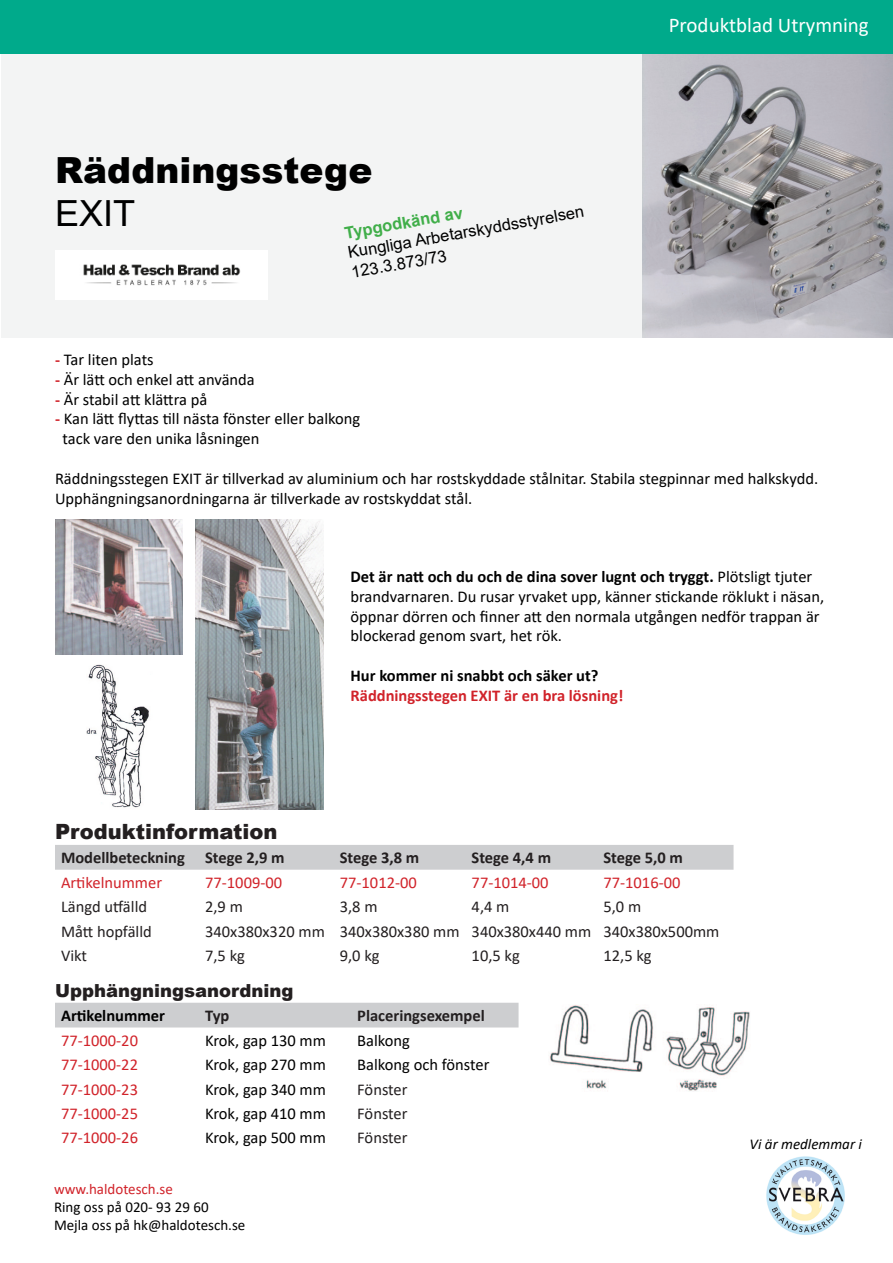
<style>
.page{position:relative;width:893px;height:1263px;background:#fff}
.page>*{position:absolute;margin:0;border:0;box-sizing:border-box;transform-origin:0 0}
.t1{font:900 36px "Arial";color:#000}
.t2{font:36px "Arial";color:#000}
.t3{font:21px "Calibri";color:#fff}
.t4{font:900 21px "Arial";color:#231f20}
.t5{font:900 18px "Arial";color:#231f20}
.t6{font:16.5px/19.8px "Calibri";color:#000}
.t7{font:16.5px "Calibri";color:#231f20}
.t8{font:16.5px "Calibri";color:#d1232a}
.t9{font:700 16.5px "Calibri";color:#231f20}
.t10{font:16.5px "Arial";color:#000}
.t11{font:700 16.5px "Calibri";color:#000}
.t12{font:700 16.5px "Calibri";color:#d1232a}
.t13{font:700 16.5px "Arial";color:#40ae49}
.t14{font:15px "Calibri";color:#000}
.t15{font:15px "Calibri";color:#d1232a}
.t16{font:italic 15px "Calibri";color:#000}
.s1{font-weight:700;color:#d1232a}
.s2{font-weight:700}
</style>
<div class="page">
<div style="left:1px;top:43px;width:892px;height:295px;background:#f3f4f4"></div>
<div style="left:55px;top:845px;width:678px;height:25px;background:#cdced0"></div>
<div style="left:55px;top:1003px;width:464px;height:24px;background:#cdced0"></div>
<img style="left:642px;top:53px;width:251px;height:285px">
<img style="left:196px;top:519px;width:128px;height:290px">
<img style="left:55px;top:519px;width:128px;height:136px">
<img style="left:86px;top:665px;width:63px;height:143px">
<img style="left:549px;top:1005px;width:201px;height:86px">
<div style="left:0;top:0;width:893px;height:53px;background:#00aa8b"></div>
<img style="left:766px;top:1156px;width:79px;height:79px">
<img style="left:55px;top:250px;width:213px;height:50px">
<p class="t1" style="left:55px;top:144px;width:319px">Räddningsstege</p>
<p class="t2" style="left:55px;top:188px;width:82px">EXIT</p>
<p class="t10" style="left:346px;top:241px;width:241px;rotate:-10deg">Kungliga Arbetarskyddsstyrelsen</p>
<p class="t13" style="left:343px;top:222px;width:121px;rotate:-10deg">Typgodkänd av</p>
<p class="t10" style="left:350px;top:261px;width:98px;rotate:-10deg">123.3.873/73</p>
<p class="t3" style="left:669px;top:11px;width:202px">Produktblad Utrymning</p>
<p class="t6" style="left:55px;top:349px;width:100px"><span class="s1">-</span> Tar liten plats</p>
<p class="t6" style="left:55px;top:369px;width:201px"><span class="s1">-</span> Är lätt och enkel att använda</p>
<p class="t6" style="left:55px;top:389px;width:154px"><span class="s1">-</span> Är stabil att klättra på</p>
<p class="t6" style="left:55px;top:408px;width:307px"><span class="s1">-</span> Kan lätt flyttas till nästa fönster eller balkong</p>
<p class="t6" style="left:62px;top:428px;width:199px">tack vare den unika låsningen</p>
<p class="t6" style="left:55px;top:468px;width:765px">Räddningsstegen EXIT är tillverkad av aluminium och har rostskyddade stålnitar. Stabila stegpinnar med halkskydd.</p>
<p class="t6" style="left:55px;top:488px;width:419px">Upphängningsanordningarna är tillverkade av rostskyddat stål.</p>
<p class="t6" style="left:351px;top:566px;width:475px"><span class="s2">Det är natt och du och de dina sover lugnt och tryggt.</span> Plötsligt tjuter brandvarnaren. Du rusar yrvaket upp, känner stickande röklukt i näsan, öppnar dörren och finner att den normala utgången nedför trappan är blockerad genom svart, het rök.</p>
<p class="t11" style="left:351px;top:664px;width:249px">Hur kommer ni snabbt och säker ut?</p>
<p class="t12" style="left:351px;top:684px;width:274px">Räddningsstegen EXIT är en bra lösning!</p>
<p class="t4" style="left:55px;top:816px;width:224px">Produktinformation</p>
<p class="t9" style="left:61px;top:846px;width:125px">Modellbeteckning</p>
<p class="t9" style="left:205px;top:846px;width:81px">Stege 2,9 m</p>
<p class="t9" style="left:340px;top:846px;width:81px">Stege 3,8 m</p>
<p class="t9" style="left:472px;top:846px;width:81px">Stege 4,4 m</p>
<p class="t9" style="left:603px;top:846px;width:81px">Stege 5,0 m</p>
<p class="t8" style="left:61px;top:871px;width:103px">Artikelnummer</p>
<p class="t8" style="left:205px;top:871px;width:79px">77-1009-00</p>
<p class="t8" style="left:340px;top:871px;width:79px">77-1012-00</p>
<p class="t8" style="left:472px;top:871px;width:79px">77-1014-00</p>
<p class="t8" style="left:603px;top:871px;width:79px">77-1016-00</p>
<p class="t7" style="left:61px;top:895px;width:88px">Längd utfälld</p>
<p class="t7" style="left:205px;top:895px;width:39px">2,9 m</p>
<p class="t7" style="left:340px;top:895px;width:39px">3,8 m</p>
<p class="t7" style="left:472px;top:895px;width:39px">4,4 m</p>
<p class="t7" style="left:603px;top:895px;width:39px">5,0 m</p>
<p class="t7" style="left:61px;top:920px;width:92px">Mått hopfälld</p>
<p class="t7" style="left:205px;top:920px;width:121px">340x380x320 mm</p>
<p class="t7" style="left:340px;top:920px;width:121px">340x380x380 mm</p>
<p class="t7" style="left:472px;top:920px;width:121px">340x380x440 mm</p>
<p class="t7" style="left:603px;top:920px;width:117px">340x380x500mm</p>
<p class="t7" style="left:61px;top:944px;width:28px">Vikt</p>
<p class="t7" style="left:205px;top:944px;width:41px">7,5 kg</p>
<p class="t7" style="left:340px;top:944px;width:41px">9,0 kg</p>
<p class="t7" style="left:472px;top:944px;width:50px">10,5 kg</p>
<p class="t7" style="left:603px;top:944px;width:50px">12,5 kg</p>
<p class="t5" style="left:55px;top:977px;width:240px">Upphängningsanordning</p>
<p class="t11" style="left:61px;top:1004px;width:106px">Artikelnummer</p>
<p class="t9" style="left:205px;top:1004px;width:26px">Typ</p>
<p class="t9" style="left:357px;top:1004px;width:129px">Placeringsexempel</p>
<p class="t8" style="left:61px;top:1029px;width:79px">77-1000-20</p>
<p class="t6" style="left:205px;top:1030px;width:122px">Krok, gap 130 mm</p>
<p class="t6" style="left:357px;top:1030px;width:54px">Balkong</p>
<p class="t8" style="left:61px;top:1053px;width:79px">77-1000-22</p>
<p class="t6" style="left:205px;top:1054px;width:122px">Krok, gap 270 mm</p>
<p class="t6" style="left:357px;top:1054px;width:134px">Balkong och fönster</p>
<p class="t8" style="left:61px;top:1078px;width:79px">77-1000-23</p>
<p class="t6" style="left:205px;top:1079px;width:122px">Krok, gap 340 mm</p>
<p class="t7" style="left:357px;top:1078px;width:52px">Fönster</p>
<p class="t8" style="left:61px;top:1102px;width:79px">77-1000-25</p>
<p class="t6" style="left:205px;top:1103px;width:122px">Krok, gap 410 mm</p>
<p class="t7" style="left:357px;top:1102px;width:52px">Fönster</p>
<p class="t8" style="left:61px;top:1126px;width:79px">77-1000-26</p>
<p class="t6" style="left:205px;top:1127px;width:122px">Krok, gap 500 mm</p>
<p class="t7" style="left:357px;top:1126px;width:52px">Fönster</p>
<p class="t15" style="left:54px;top:1179px;width:120px">www.haldotesch.se</p>
<p class="t14" style="left:54px;top:1197px;width:156px">Ring oss på 020- 93 29 60</p>
<p class="t14" style="left:54px;top:1215px;width:193px">Mejla oss på hk@haldotesch.se</p>
<p class="t16" style="left:750px;top:1133px;width:114px">Vi är medlemmar i</p>
</div>
